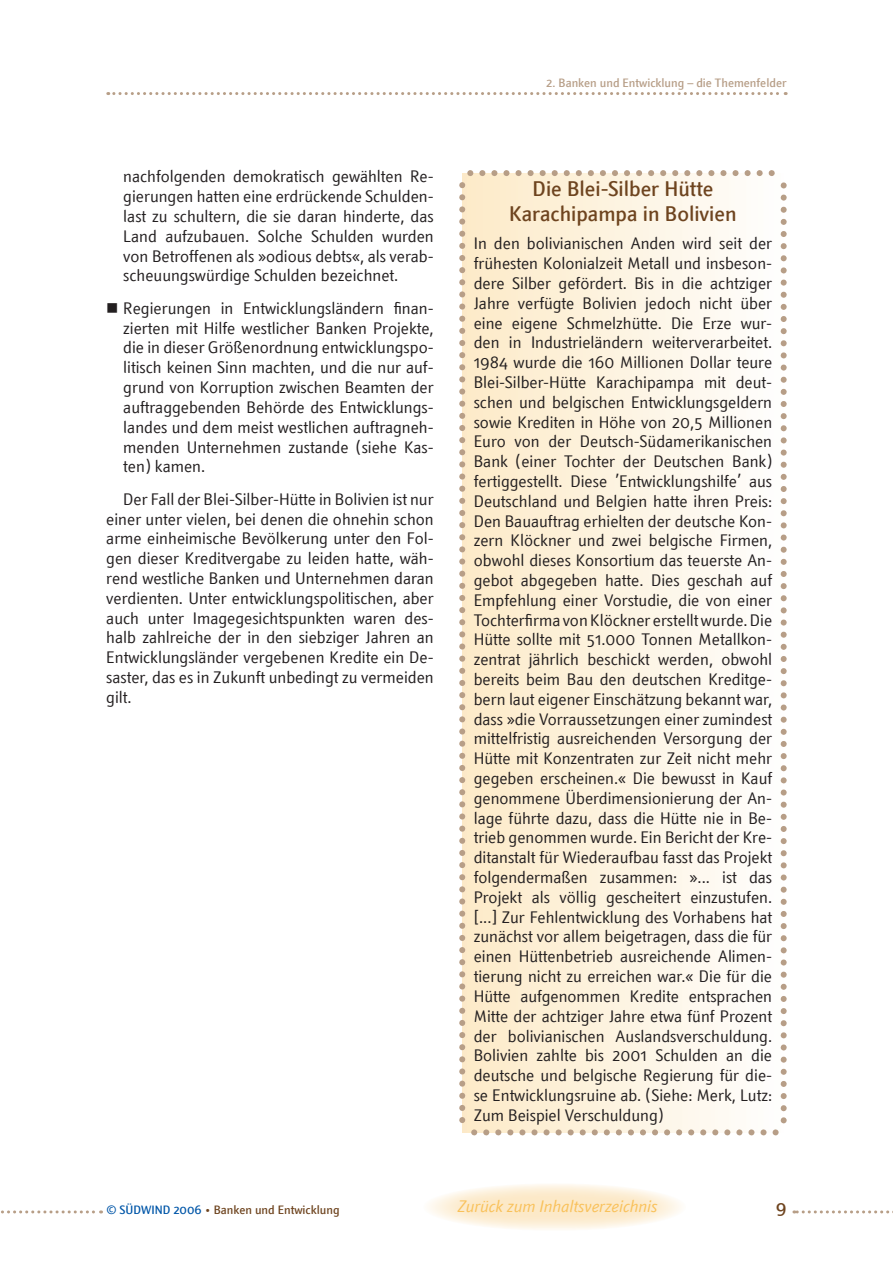
<style>
.page{position:relative;width:893px;height:1263px;background:#fff}
.page>*{position:absolute;margin:0;border:0;box-sizing:border-box;transform-origin:0 0}
.t1{font:500 21px/25.2px "Textra LT";color:#6e441f;text-align:center}
.t2{font:500 18px "Textra LT";color:#6e441f}
.t3{font:16.5px/19.8px "Textra LT";color:#231f20;text-align:justify}
.t4{font:italic 16.5px "Textra LT";color:#f9c15a}
.t5{font:500 12px "Textra LT";color:#b79e87}
.t6{font:500 12px "Textra LT";color:#6e441f}
.s1{color:#0156a8}
</style>
<div class="page">
<svg style="left:794px;top:1210px;width:99px;height:3px"></svg>
<svg style="left:108px;top:92px;width:678px;height:3px"></svg>
<svg style="left:423px;top:1183px;width:263px;height:48px"></svg>
<div style="left:462px;top:173px;width:322px;height:959px;background:linear-gradient(to right,#fdeac8,#fefdfc)"></div>
<svg style="left:474px;top:1129px;width:304px;height:6px"></svg>
<svg style="left:459px;top:185px;width:6px;height:948px"></svg>
<svg style="left:781px;top:173px;width:6px;height:947px"></svg>
<svg style="left:462px;top:170px;width:310px;height:6px"></svg>
<svg style="left:1px;top:1210px;width:101px;height:3px"></svg>
<p class="t5" style="left:546px;top:75px;width:242px">2. Banken und Entwicklung – die Themenfelder</p>
<p class="t3" style="left:123px;top:166px;width:312px">nachfolgenden demokratisch gewählten Re&shy;gierungen hatten eine erdrückende Schulden&shy;last zu schultern, die sie daran hinderte, das Land aufzubauen. Solche Schulden wurden von Betroffenen als »odious debts«, als verab&shy;scheuungswürdige Schulden bezeichnet.</p>
<p class="t3" style="left:123px;top:298px;width:312px;text-indent:-17px">■ Regierungen in Entwicklungsländern finan&shy;zierten mit Hilfe westlicher Banken Projekte, die in dieser Größenordnung entwicklungspo&shy;litisch keinen Sinn machten, und die nur auf&shy;grund von Korruption zwischen Beamten der auftraggebenden Behörde des Entwicklungs&shy;landes und dem meist westlichen auftragneh&shy;menden Unternehmen zustande (siehe Kas&shy;ten) kamen.</p>
<p class="t3" style="left:106px;top:489px;width:329px;text-indent:17px">Der Fall der Blei-Silber-Hütte in Bolivien ist nur einer unter vielen, bei denen die ohnehin schon arme einheimische Bevölkerung unter den Fol&shy;gen dieser Kreditvergabe zu leiden hatte, wäh&shy;rend westliche Banken und Unternehmen daran verdienten. Unter entwicklungspolitischen, aber auch unter Imagegesichtspunkten waren des&shy;halb zahlreiche der in den siebziger Jahren an Entwicklungsländer vergebenen Kredite ein De&shy;saster, das es in Zukunft unbedingt zu vermeiden gilt.</p>
<p class="t1" style="left:509px;top:176px;width:229px">Die Blei-Silber Hütte<br>Karachipampa in Bolivien</p>
<p class="t3" style="left:474px;top:233px;width:300px">In den bolivianischen Anden wird seit der frühesten Kolonialzeit Metall und insbeson&shy;dere Silber gefördert. Bis in die achtziger Jahre verfügte Bolivien jedoch nicht über eine eigene Schmelzhütte. Die Erze wur&shy;den in Industrieländern weiterverarbeitet.<br>1984 wurde die 160 Millionen Dollar teure Blei-Silber-Hütte Karachipampa mit deut&shy;schen und belgischen Entwicklungsgeldern sowie Krediten in Höhe von 20,5 Millionen Euro von der Deutsch-Südamerikanischen Bank (einer Tochter der Deutschen Bank) fertiggestellt. Diese ’Entwicklungshilfe’ aus Deutschland und Belgien hatte ihren Preis:<br>Den Bauauftrag erhielten der deutsche Kon&shy;zern Klöckner und zwei belgische Firmen, obwohl dieses Konsortium das teuerste An&shy;gebot abgegeben hatte. Dies geschah auf Empfehlung einer Vorstudie, die von einer Tochterfirma von Klöckner erstellt wurde. Die Hütte sollte mit 51.000 Tonnen Metallkon&shy;zentrat jährlich beschickt werden, obwohl bereits beim Bau den deutschen Kreditge&shy;bern laut eigener Einschätzung bekannt war, dass »die Vorraussetzungen einer zumindest mittelfristig ausreichenden Versorgung der Hütte mit Konzentraten zur Zeit nicht mehr gegeben erscheinen.« Die bewusst in Kauf genommene Überdimensionierung der An&shy;lage führte dazu, dass die Hütte nie in Be&shy;trieb genommen wurde. Ein Bericht der Kre&shy;ditanstalt für Wiederaufbau fasst das Projekt folgendermaßen zusammen: »... ist das Projekt als völlig gescheitert einzustufen. [...] Zur Fehlentwicklung des Vorhabens hat zunächst vor allem beigetragen, dass die für einen Hüttenbetrieb ausreichende Alimen&shy;tierung nicht zu erreichen war.« Die für die Hütte aufgenommen Kredite entsprachen Mitte der achtziger Jahre etwa fünf Prozent der bolivianischen Auslandsverschuldung.<br>Bolivien zahlte bis 2001 Schulden an die deutsche und belgische Regierung für die&shy;se Entwicklungsruine ab. (Siehe: Merk, Lutz:<br>Zum Beispiel Verschuldung)</p>
<p class="t6" style="left:106px;top:1202px;width:235px"><span class="s1">© SÜDWIND 2006</span> • Banken und Entwicklung</p>
<p class="t4" style="left:458px;top:1196px;width:201px">Zurück zum Inhaltsverzeichnis</p>
<p class="t2" style="left:776px;top:1196px;width:12px">9</p>
</div>
